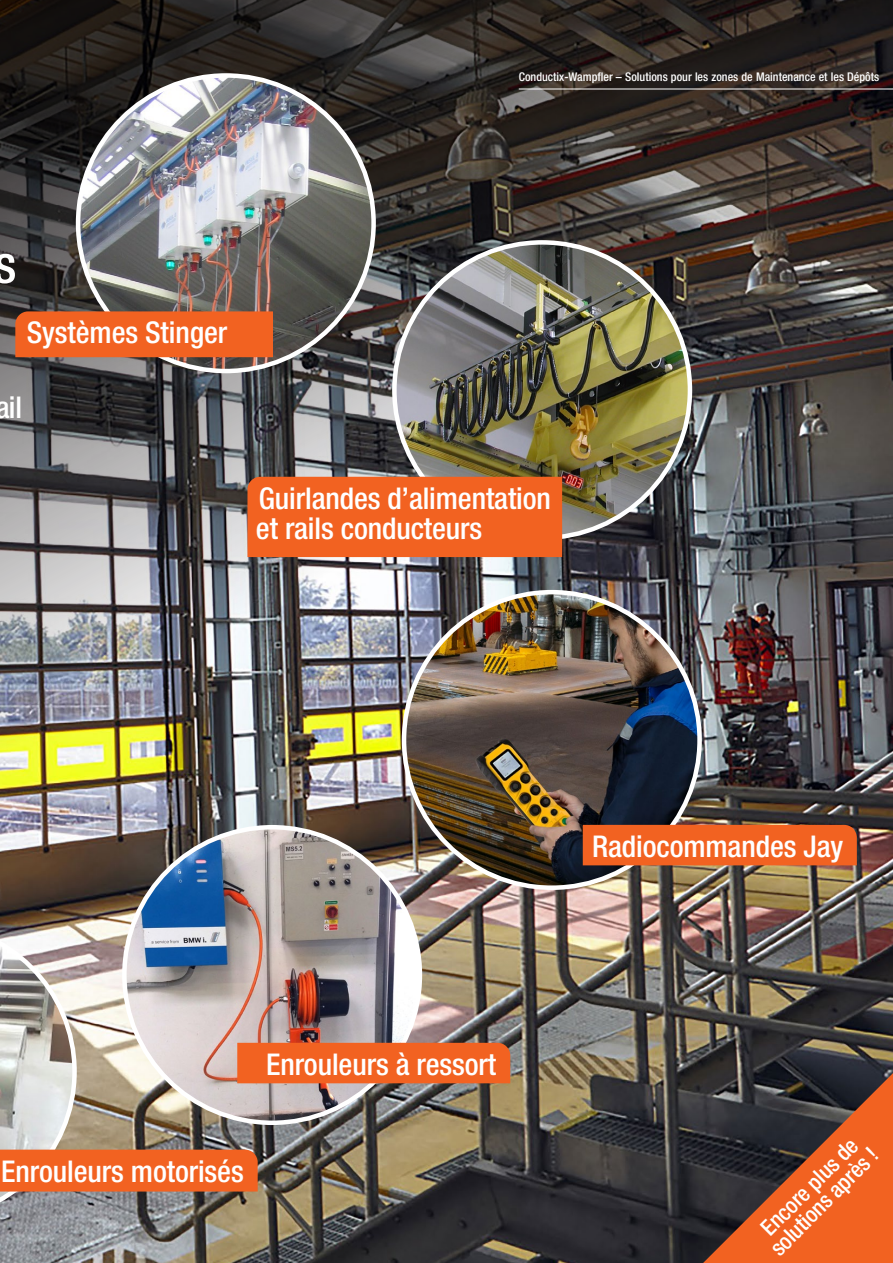
<style>
.page{position:relative;width:893px;height:1263px;background:#fff}
.page>*{position:absolute;margin:0;border:0;box-sizing:border-box;transform-origin:0 0}
.t1{font:500 condensed 52.5px "Helvetica Neue LT";color:#fff}
.t2{font:500 condensed 30px "Helvetica Neue LT";letter-spacing:-.005em;color:#fff}
.t3{font:500 condensed 22.5px "Helvetica Neue LT";color:#fff}
.t4{font:500 condensed 12px "Helvetica Neue LT";color:#fff}
</style>
<div class="page">
<img style="left:0;top:893px;width:893px;height:370px">
<img style="left:0;top:0;width:893px;height:893px">
<img style="left:78px;top:75px;width:296px;height:296px;border-radius:148px">
<img style="left:394px;top:242px;width:296px;height:296px;border-radius:148px">
<img style="left:124px;top:827px;width:296px;height:296px;border-radius:148px">
<img style="left:404px;top:592px;width:296px;height:296px;border-radius:148px">
<hr style="left:519px;top:89px;width:374px;height:1px;background:#fff">
<div style="left:15px;top:311px;width:258px;height:46px;background:#f26221"></div>
<div style="left:247px;top:477px;width:315px;height:80px;background:#f26221"></div>
<div style="left:583px;top:825px;width:274px;height:40px;background:#f26221"></div>
<svg style="left:703px;top:1073px;width:190px;height:190px;background:#8e472a"></svg>
<img style="left:0;top:921px;width:510px;height:301px">
<p class="t4" style="left:519px;top:69px;width:362px">Conductix-Wampfler – Solutions pour les zones de Maintenance et les Dépôts</p>
<h1 class="t1" style="left:-6px;top:233px;width:24px">s</h1>
<p class="t2" style="left:27px;top:315px;width:202px">Systèmes Stinger</p>
<p class="t2" style="left:-5px;top:389px;width:29px">ail</p>
<p class="t2" style="left:259px;top:480px;width:293px">Guirlandes d’alimentation</p>
<p class="t2" style="left:256px;top:510px;width:228px">et rails conducteurs</p>
<p class="t2" style="left:266px;top:1046px;width:232px">Enrouleurs à ressort</p>
<p class="t2" style="left:1px;top:1153px;width:244px">Enrouleurs motorisés</p>
<p class="t2" style="left:592px;top:828px;width:253px">Radiocommandes Jay</p>
<p class="t3" style="left:755px;top:1222px;width:128px;rotate:-45deg">Encore plus de</p>
<p class="t3" style="left:765px;top:1242px;width:143px;rotate:-45deg">solutions après !</p>
</div>
